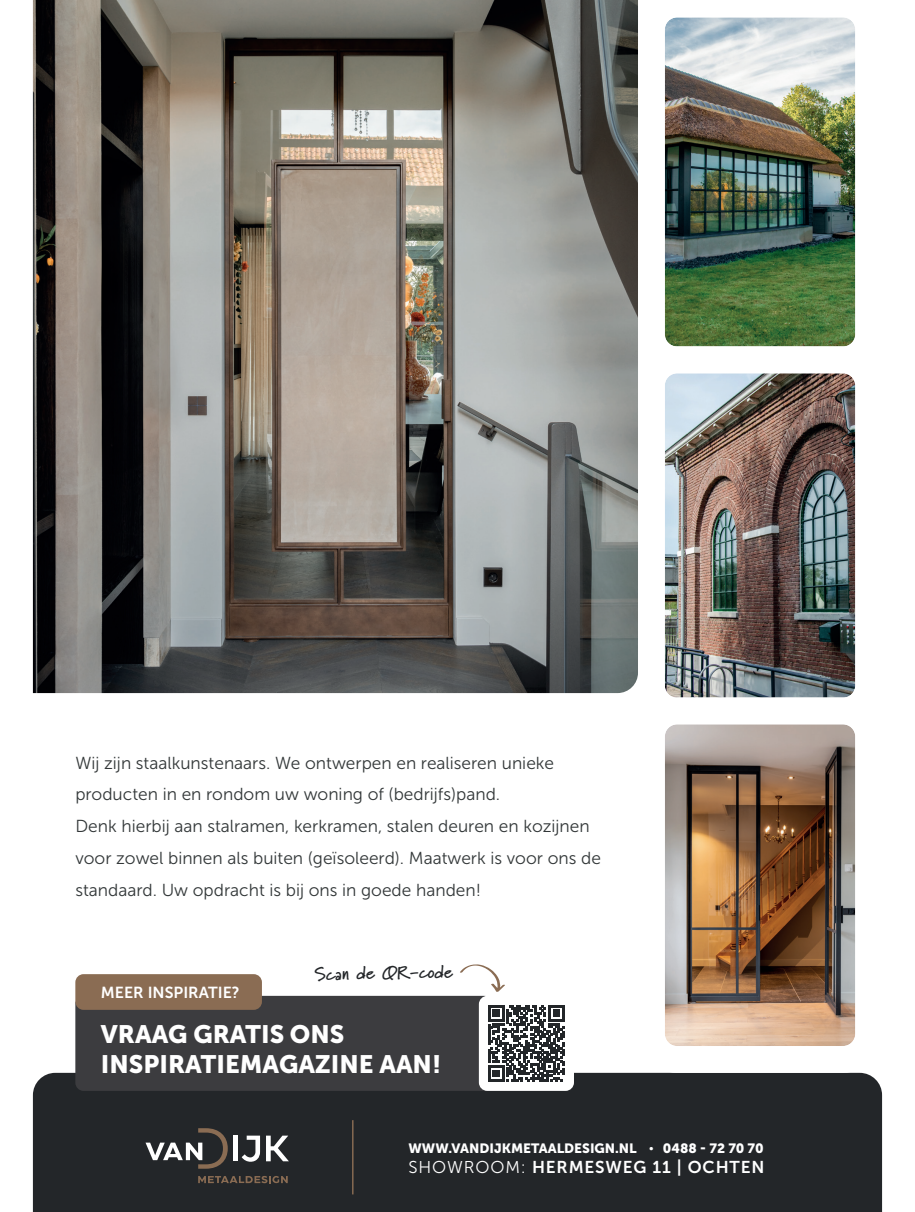
<style>
.page{position:relative;width:915px;height:1212px;background:#fff}
.page>*{position:absolute;margin:0;border:0;box-sizing:border-box;transform-origin:0 0}
.t1{font:25.05px/30.2px "Museo Sans 900";color:#fff}
.t2{font:700 18.45px "Marydale";color:#232629}
.t3{font:17.4px/31.7px "Museo Sans 300";color:#323738}
.t4{font:17.1px "Museo Sans 700";letter-spacing:.05em;color:#fff}
.t5{font:15.9px "Museo Sans 700";color:#fff}
.t6{font:13.35px "Museo Sans 900";color:#fff}
.s1{font-family:"Asap"}
.s2{font-family:"Museo Sans 300"}
</style>
<div class="page">
<img style="left:33px;top:0;width:604px;height:693px">
<div style="left:33px;top:1073px;width:848px;height:139px;background:#232629"></div>
<hr style="left:352px;top:1120px;width:1px;height:74px;background:#8a6c53">
<div style="left:75px;top:996px;width:417px;height:95px;background:#3c3c3f;border-radius:8px"></div>
<svg style="left:460px;top:964px;width:45px;height:28px"></svg>
<div style="left:478px;top:996px;width:95px;height:95px;background:#fff;border-radius:8px"></div>
<svg style="left:488px;top:1005px;width:76px;height:76px"></svg>
<svg style="left:241px;top:1135px;width:19px;height:27px"></svg>
<svg style="left:266px;top:1135px;width:23px;height:26px"></svg>
<svg style="left:198px;top:1176px;width:89px;height:7px"></svg>
<svg style="left:145px;top:1128px;width:83px;height:41px"></svg>
<div style="left:233px;top:1135px;width:5px;height:26px;background:#fff"></div>
<div style="left:75px;top:974px;width:187px;height:36px;background:#8a6c53;border-radius:8px"></div>
<img style="left:637px;top:0;width:219px;height:367px">
<img style="left:665px;top:374px;width:188px;height:322px">
<div style="left:637px;top:346px;width:244px;height:378px;border:27px solid #fff;border-radius:26px"></div>
<img style="left:665px;top:725px;width:188px;height:320px">
<div style="left:637px;top:697px;width:244px;height:376px;border:27px solid #fff;border-radius:26px"></div>
<p class="t3" style="left:75px;top:747px;width:527px">Wij zijn staalkunstenaars. We ontwerpen en realiseren unieke producten in en rondom uw woning of (bedrijfs)pand.<br>Denk hierbij aan stalramen, kerkramen, stalen deuren en kozijnen voor zowel binnen als buiten (geïsoleerd). Maatwerk is voor ons de standaard. Uw opdracht is bij ons in goede handen!</p>
<p class="t5" style="left:101px;top:983px;width:140px">MEER INSPIRATIE?</p>
<p class="t2" style="left:314px;top:963px;width:140px;rotate:-1deg">Scan de QR-code</p>
<h1 class="t1" style="left:101px;top:1019px;width:341px">VRAAG GRATIS ONS<br>INSPIRATIEMAGAZINE AAN!</h1>
<p class="t6" style="left:408px;top:1140px;width:356px">WWW.VANDIJKMETAALDESIGN.NL <span class="s1">•</span> 0488 - 72 70 70</p>
<p class="t4" style="left:408px;top:1157px;width:357px"><span class="s2">SHOWROOM:</span> HERMESWEG 11 | OCHTEN</p>
</div>
